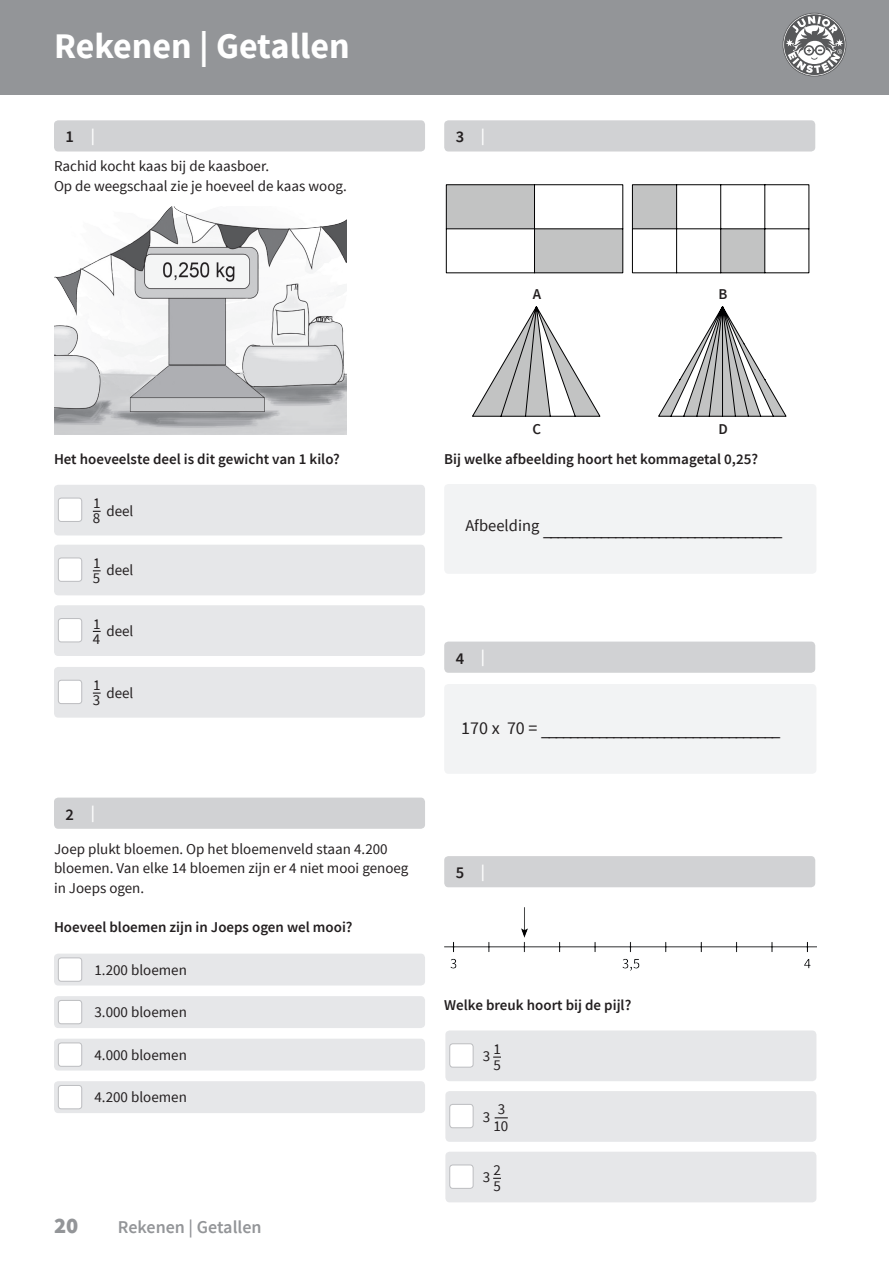
<style>
.page{position:relative;width:893px;height:1263px;background:#fff}
.page>*{position:absolute;margin:0;border:0;box-sizing:border-box;transform-origin:0 0}
.t1{font:700 36px "Source Sans Pro";color:#fff}
.t2{font:900 22.5px "Source Sans Pro";color:#939598}
.t3{font:18px "Source Sans Pro";color:#231f20}
.t4{font:600 18px "Source Sans Pro";color:#939598}
.t5{font:600 16.5px "Source Sans Pro";color:#231f20}
.t6{font:15px/15px "Source Sans Pro";color:#231f20}
.t7{font:600 15px/29.8px "Source Sans Pro";color:#231f20}
.s1{color:#fff}
</style>
<div class="page">
<div style="left:54px;top:120px;width:371px;height:31px;background:#d1d2d4;border-radius:4px"></div>
<div style="left:54px;top:798px;width:371px;height:31px;background:#d1d2d4;border-radius:4px"></div>
<div style="left:444px;top:120px;width:371px;height:31px;background:#d1d2d4;border-radius:4px"></div>
<div style="left:444px;top:484px;width:372px;height:90px;background:#f2f3f4;border-radius:4px"></div>
<div style="left:444px;top:642px;width:371px;height:31px;background:#d1d2d4;border-radius:4px"></div>
<div style="left:444px;top:684px;width:372px;height:90px;background:#f2f3f4;border-radius:4px"></div>
<div style="left:444px;top:856px;width:371px;height:31px;background:#d1d2d4;border-radius:4px"></div>
<img style="left:54px;top:206px;width:293px;height:229px">
<svg style="left:445px;top:184px;width:179px;height:90px"></svg>
<svg style="left:632px;top:184px;width:178px;height:90px"></svg>
<svg style="left:472px;top:306px;width:128px;height:111px"></svg>
<svg style="left:658px;top:306px;width:128px;height:111px"></svg>
<img style="left:444px;top:907px;width:372px;height:64px">
<div style="left:0;top:0;width:889px;height:94px;background:#939598"></div>
<svg style="left:782px;top:13px;width:64px;height:64px"></svg>
<div style="left:54px;top:485px;width:371px;height:50px;background:#e6e7e9;border-radius:4px"></div>
<div style="left:58px;top:498px;width:24px;height:23px;background:#fff;border-radius:3px"></div>
<div style="left:58px;top:498px;width:24px;height:24px;border:1px solid #bcbdc0;border-radius:3px"></div>
<div style="left:54px;top:545px;width:371px;height:50px;background:#e6e7e9;border-radius:4px"></div>
<div style="left:58px;top:558px;width:24px;height:23px;background:#fff;border-radius:3px"></div>
<div style="left:58px;top:558px;width:24px;height:24px;border:1px solid #bcbdc0;border-radius:3px"></div>
<div style="left:54px;top:605px;width:371px;height:51px;background:#e6e7e9;border-radius:4px"></div>
<div style="left:58px;top:618px;width:24px;height:24px;background:#fff;border-radius:3px"></div>
<div style="left:58px;top:618px;width:24px;height:24px;border:1px solid #bcbdc0;border-radius:3px"></div>
<div style="left:54px;top:667px;width:371px;height:51px;background:#e6e7e9;border-radius:4px"></div>
<div style="left:58px;top:680px;width:24px;height:24px;background:#fff;border-radius:3px"></div>
<div style="left:58px;top:680px;width:24px;height:24px;border:1px solid #bcbdc0;border-radius:3px"></div>
<svg style="left:93px;top:692px;width:8px;height:2px"></svg>
<div style="left:54px;top:954px;width:371px;height:31px;background:#e6e7e9;border-radius:4px"></div>
<div style="left:58px;top:958px;width:24px;height:23px;background:#fff;border-radius:3px"></div>
<div style="left:58px;top:957px;width:24px;height:25px;border:1px solid #bcbdc0;border-radius:3px"></div>
<div style="left:54px;top:996px;width:371px;height:32px;background:#e6e7e9;border-radius:4px"></div>
<div style="left:58px;top:1000px;width:24px;height:24px;background:#fff;border-radius:3px"></div>
<div style="left:58px;top:1000px;width:24px;height:24px;border:1px solid #bcbdc0;border-radius:3px"></div>
<div style="left:54px;top:1039px;width:371px;height:31px;background:#e6e7e9;border-radius:4px"></div>
<div style="left:58px;top:1043px;width:24px;height:23px;background:#fff;border-radius:3px"></div>
<div style="left:58px;top:1042px;width:24px;height:25px;border:1px solid #bcbdc0;border-radius:3px"></div>
<div style="left:54px;top:1081px;width:371px;height:32px;background:#e6e7e9;border-radius:4px"></div>
<div style="left:58px;top:1085px;width:24px;height:24px;background:#fff;border-radius:3px"></div>
<div style="left:58px;top:1085px;width:24px;height:24px;border:1px solid #bcbdc0;border-radius:3px"></div>
<div style="left:445px;top:1030px;width:371px;height:51px;background:#e6e7e9;border-radius:4px"></div>
<div style="left:450px;top:1044px;width:23px;height:23px;background:#fff;border-radius:3px"></div>
<div style="left:449px;top:1043px;width:24px;height:24px;border:1px solid #bcbdc0;border-radius:3px"></div>
<svg style="left:493px;top:1056px;width:8px;height:2px"></svg>
<div style="left:445px;top:1091px;width:371px;height:51px;background:#e6e7e9;border-radius:4px"></div>
<div style="left:450px;top:1104px;width:23px;height:24px;background:#fff;border-radius:3px"></div>
<div style="left:449px;top:1104px;width:24px;height:24px;border:1px solid #bcbdc0;border-radius:3px"></div>
<svg style="left:495px;top:1117px;width:13px;height:1px"></svg>
<div style="left:445px;top:1152px;width:371px;height:50px;background:#e6e7e9;border-radius:4px"></div>
<div style="left:450px;top:1165px;width:23px;height:23px;background:#fff;border-radius:3px"></div>
<div style="left:449px;top:1164px;width:24px;height:25px;border:1px solid #bcbdc0;border-radius:3px"></div>
<h1 class="t1" style="left:54px;top:23px;width:297px">Rekenen | Getallen</h1>
<p class="t5" style="left:66px;top:127px;width:31px">1 <span class="s1">|</span></p>
<p class="t6" style="left:54px;top:157px;width:294px;line-height:19.5px">Rachid kocht kaas bij de kaasboer.<br>Op de weegschaal zie je hoeveel de kaas woog.</p>
<p class="t5" style="left:456px;top:127px;width:31px">3 <span class="s1">|</span></p>
<p class="t7" style="left:533px;top:279px;width:10px">A</p>
<p class="t7" style="left:718px;top:279px;width:10px">B</p>
<p class="t7" style="left:54px;top:444px;width:287px">Het hoeveelste deel is dit gewicht van 1 kilo?</p>
<p class="t6" style="left:93px;top:496px;width:9px">1<br>8</p>
<p class="t6" style="left:106px;top:503px;width:29px">deel</p>
<p class="t6" style="left:93px;top:556px;width:9px">1<br>5</p>
<p class="t6" style="left:106px;top:563px;width:29px">deel</p>
<p class="t6" style="left:93px;top:616px;width:9px">1<br>4</p>
<p class="t6" style="left:106px;top:624px;width:29px">deel</p>
<p class="t6" style="left:93px;top:678px;width:9px">1<br>3</p>
<p class="t6" style="left:106px;top:685px;width:29px">deel</p>
<p class="t5" style="left:66px;top:804px;width:31px">2 <span class="s1">|</span></p>
<p class="t6" style="left:54px;top:839px;width:356px;line-height:19.5px">Joep plukt bloemen. Op het bloemenveld staan 4.200 bloemen. Van elke 14 bloemen zijn er 4 niet mooi genoeg in Joeps ogen.</p>
<p class="t7" style="left:54px;top:912px;width:300px">Hoeveel bloemen zijn in Joeps ogen wel mooi?</p>
<p class="t6" style="left:94px;top:962px;width:94px">1.200 bloemen</p>
<p class="t6" style="left:94px;top:1005px;width:94px">3.000 bloemen</p>
<p class="t6" style="left:94px;top:1047px;width:94px">4.000 bloemen</p>
<p class="t6" style="left:94px;top:1090px;width:94px">4.200 bloemen</p>
<h2 class="t2" style="left:54px;top:1211px;width:26px">20</h2>
<p class="t4" style="left:118px;top:1216px;width:145px">Rekenen | Getallen</p>
<p class="t7" style="left:533px;top:414px;width:10px">C</p>
<p class="t7" style="left:444px;top:414px;width:315px;text-indent:274px">D<br>Bij welke afbeelding hoort het kommagetal 0,25?</p>
<p class="t3" style="left:465px;top:519px;width:318px"><sup>Afbeelding</sup> _________________________________</p>
<p class="t5" style="left:456px;top:648px;width:31px">4 <span class="s1">|</span></p>
<p class="t3" style="left:461px;top:719px;width:321px">170 x 70 = _________________________________</p>
<p class="t5" style="left:456px;top:862px;width:31px">5 <span class="s1">|</span></p>
<p class="t7" style="left:444px;top:990px;width:189px">Welke breuk hoort bij de pijl?</p>
<p class="t6" style="left:494px;top:1041px;width:9px">1</p>
<p class="t6" style="left:483px;top:1049px;width:9px">3</p>
<p class="t6" style="left:493px;top:1058px;width:9px">5</p>
<p class="t6" style="left:498px;top:1102px;width:9px">3</p>
<p class="t6" style="left:483px;top:1109px;width:9px">3</p>
<p class="t6" style="left:493px;top:1118px;width:16px">10</p>
<p class="t6" style="left:494px;top:1163px;width:9px">2</p>
<p class="t6" style="left:483px;top:1170px;width:9px">3</p>
<p class="t6" style="left:493px;top:1179px;width:9px">5</p>
</div>
